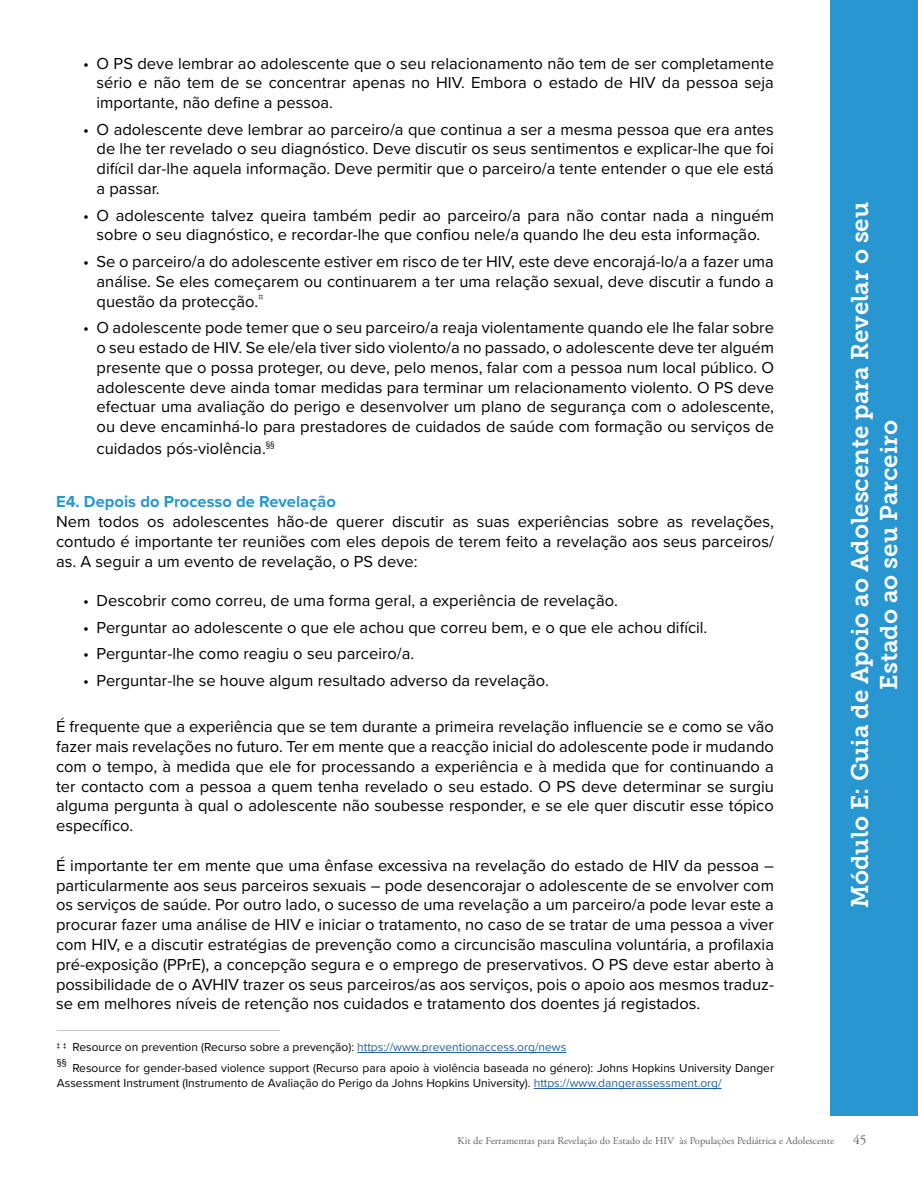
<style>
.page{position:relative;width:918px;height:1188px;background:#fff}
.page>*{position:absolute;margin:0;border:0;box-sizing:border-box;transform-origin:0 0}
.t1{font:24px/28.8px "Museo Slab 700";color:#fff;text-align:center}
.t2{font:16.5px/19.8px "Proxima Nova";color:#000;text-align:justify}
.t3{font:700 16.5px "Proxima Nova";color:#2896d0}
.t4{font:13.5px "Adobe Garamond Pro";color:#636466}
.t5{font:12px/14.4px "Proxima Nova";color:#000}
.t6{font:10.5px "Adobe Garamond Pro";color:#636466}
.t7{font:10.5px "Proxima Nova";color:#000}
.s1{color:#215e9e}
</style>
<div class="page">
<hr style="left:357px;top:1052px;width:209px;height:1px;background:#215e9e">
<hr style="left:534px;top:1088px;width:188px;height:1px;background:#215e9e">
<hr style="left:57px;top:1030px;width:222px;height:1px;background:#c6c6c6">
<div style="left:830px;top:0;width:88px;height:1115px;background:#2896d0"></div>
<p class="t2" style="left:97px;top:52px;width:679px;text-indent:-13px">• O PS deve lembrar ao adolescente que o seu relacionamento não tem de ser completamente sério e não tem de se concentrar apenas no HIV. Embora o estado de HIV da pessoa seja importante, não define a pessoa.</p>
<p class="t2" style="left:97px;top:119px;width:679px;text-indent:-13px">• O adolescente deve lembrar ao parceiro/a que continua a ser a mesma pessoa que era antes de lhe ter revelado o seu diagnóstico. Deve discutir os seus sentimentos e explicar-lhe que foi difícil dar-lhe aquela informação. Deve permitir que o parceiro/a tente entender o que ele está a passar.</p>
<p class="t2" style="left:83px;top:205px;width:692px;text-align:center">• O adolescente talvez queira também pedir ao parceiro/a para não contar nada a ninguém sobre o seu diagnóstico, e recordar-lhe que confiou nele/a quando lhe deu esta informação.</p>
<p class="t2" style="left:97px;top:251px;width:679px;text-indent:-13px">• Se o parceiro/a do adolescente estiver em risco de ter HIV, este deve encorajá-lo/a a fazer uma análise. Se eles começarem ou continuarem a ter uma relação sexual, deve discutir a fundo a questão da protecção.<sup>‡‡</sup></p>
<p class="t2" style="left:97px;top:317px;width:679px;text-indent:-13px">• O adolescente pode temer que o seu parceiro/a reaja violentamente quando ele lhe falar sobre o seu estado de HIV. Se ele/ela tiver sido violento/a no passado, o adolescente deve ter alguém presente que o possa proteger, ou deve, pelo menos, falar com a pessoa num local público. O adolescente deve ainda tomar medidas para terminar um relacionamento violento. O PS deve efectuar uma avaliação do perigo e desenvolver um plano de segurança com o adolescente, ou deve encaminhá-lo para prestadores de cuidados de saúde com formação ou serviços de</p>
<p class="t2" style="left:97px;top:438px;width:180px">cuidados pós-violência.<sup>§§</sup></p>
<p class="t3" style="left:56px;top:489px;width:281px">E4. Depois do Processo de Revelação</p>
<p class="t2" style="left:56px;top:511px;width:719px">Nem todos os adolescentes hão-de querer discutir as suas experiências sobre as revelações, contudo é importante ter reuniões com eles depois de terem feito a revelação aos seus parceiros/ as. A seguir a um evento de revelação, o PS deve:</p>
<p class="t2" style="left:83px;top:590px;width:536px">• Descobrir como correu, de uma forma geral, a experiência de revelação.</p>
<p class="t2" style="left:83px;top:617px;width:626px">• Perguntar ao adolescente o que ele achou que correu bem, e o que ele achou difícil.</p>
<p class="t2" style="left:83px;top:643px;width:333px">• Perguntar-lhe como reagiu o seu parceiro/a.</p>
<p class="t2" style="left:83px;top:670px;width:467px">• Perguntar-lhe se houve algum resultado adverso da revelação.</p>
<p class="t2" style="left:56px;top:716px;width:719px">É frequente que a experiência que se tem durante a primeira revelação influencie se e como se vão fazer mais revelações no futuro. Ter em mente que a reacção inicial do adolescente pode ir mudando com o tempo, à medida que ele for processando a experiência e à medida que for continuando a ter contacto com a pessoa a quem tenha revelado o seu estado. O PS deve determinar se surgiu alguma pergunta à qual o adolescente não soubesse responder, e se ele quer discutir esse tópico específico.</p>
<p class="t2" style="left:56px;top:855px;width:720px">É importante ter em mente que uma ênfase excessiva na revelação do estado de HIV da pessoa – particularmente aos seus parceiros sexuais – pode desencorajar o adolescente de se envolver com os serviços de saúde. Por outro lado, o sucesso de uma revelação a um parceiro/a pode levar este a procurar fazer uma análise de HIV e iniciar o tratamento, no caso de se tratar de uma pessoa a viver com HIV, e a discutir estratégias de prevenção como a circuncisão masculina voluntária, a profilaxia pré-exposição (PPrE), a concepção segura e o emprego de preservativos. O PS deve estar aberto à possibilidade de o AVHIV trazer os seus parceiros/as aos serviços, pois o apoio aos mesmos traduz&shy;se em melhores níveis de retenção nos cuidados e tratamento dos doentes já registados.</p>
<p class="t5" style="left:57px;top:1039px;width:511px">‡ ‡ Resource on prevention (Recurso sobre a prevenção): <span class="s1">https://www.preventionaccess.org/news</span></p>
<p class="t7" style="left:57px;top:1055px;width:11px">§§</p>
<p class="t5" style="left:57px;top:1060px;width:719px;text-indent:15px">Resource for gender-based violence support (Recurso para apoio à violência baseada no género): Johns Hopkins University Danger<br>Assessment Instrument (Instrumento de Avaliação do Perigo da Johns Hopkins University). <span class="s1">https://www.dangerassessment.org/</span></p>
<h1 class="t1" style="left:846px;top:908px;width:708px;rotate:-90deg">Módulo E: Guia de Apoio ao Adolescente para Revelar o seu<br>Estado ao seu Parceiro</h1>
<p class="t6" style="left:458px;top:1134px;width:378px">Kit de Ferramentas para Revelação do Estado de HIV às Populações Pediátrica e Adolescente</p>
<p class="t4" style="left:853px;top:1131px;width:15px">45</p>
</div>
